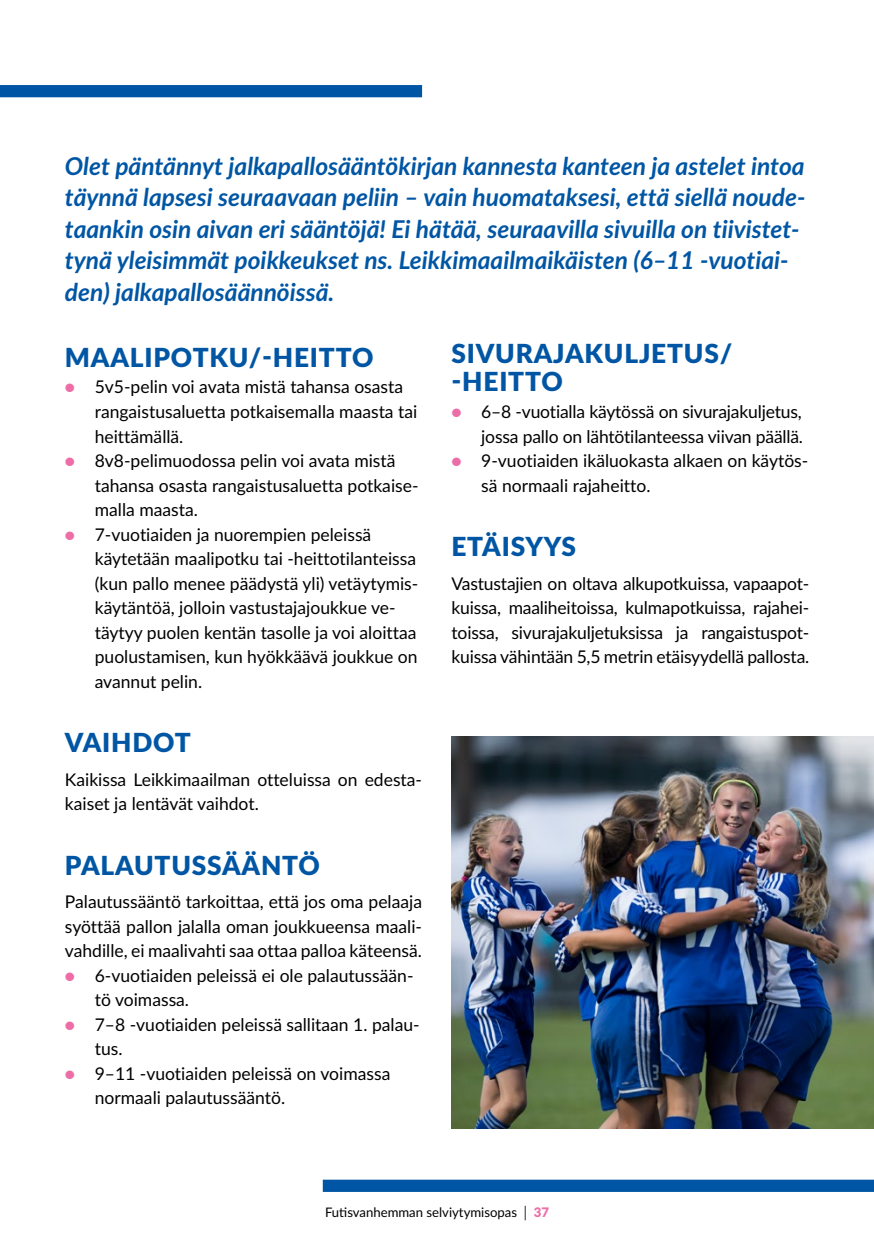
<style>
.page{position:relative;width:874px;height:1241px;background:#fff}
.page>*{position:absolute;margin:0;border:0;box-sizing:border-box;transform-origin:0 0}
.t1{font:900 26.25px/28px "Lato";letter-spacing:.03em;color:#0056a4}
.t2{font:italic 700 24.5px/31.5px "Lato";color:#0056a4}
.t3{font:17.5px/24.5px "Lato";color:#000}
.t4{font:13.12px "Lato";color:#000}
.s1{font-weight:900;color:#ed6ea7}
</style>
<div class="page">
<img style="left:451px;top:736px;width:422px;height:392px">
<div style="left:322px;top:1179px;width:551px;height:12px;background:#0056a4"></div>
<div style="left:0;top:85px;width:422px;height:12px;background:#0056a4"></div>
<p class="t2" style="left:65px;top:149px;width:741px">Olet päntännyt jalkapallosääntökirjan kannesta kanteen ja astelet intoa täynnä lapsesi seuraavaan peliin – vain huomataksesi, että siellä noude&shy;taankin osin aivan eri sääntöjä! Ei hätää, seuraavilla sivuilla on tiivistet&shy;tynä yleisimmät poikkeukset ns. Leikkimaailmaikäisten (6–11 -vuotiai&shy;den) jalkapallosäännöissä.</p>
<h1 class="t1" style="left:65px;top:342px;width:310px">MAALIPOTKU/-HEITTO</h1>
<p class="t3" style="left:95px;top:374px;width:324px;text-indent:-30px"><span class="s1">•</span> 5v5-pelin voi avata mistä tahansa osasta rangaistusaluetta potkaisemalla maasta tai heittämällä.</p>
<p class="t3" style="left:95px;top:447px;width:325px;text-indent:-30px"><span class="s1">•</span> 8v8-pelimuodossa pelin voi avata mistä tahansa osasta rangaistusaluetta potkaise&shy;malla maasta.</p>
<p class="t3" style="left:95px;top:521px;width:325px;text-indent:-30px"><span class="s1">•</span> 7-vuotiaiden ja nuorempien peleissä käytetään maalipotku tai -heittotilanteissa (kun pallo menee päädystä yli) vetäytymis&shy;käytäntöä, jolloin vastustajajoukkue ve&shy;täytyy puolen kentän tasolle ja voi aloittaa puolustamisen, kun hyökkäävä joukkue on avannut pelin.</p>
<h1 class="t1" style="left:65px;top:727px;width:127px">VAIHDOT</h1>
<p class="t3" style="left:65px;top:766px;width:358px">Kaikissa Leikkimaailman otteluissa on edesta&shy;kaiset ja lentävät vaihdot.</p>
<h1 class="t1" style="left:65px;top:850px;width:256px">PALAUTUSSÄÄNTÖ</h1>
<p class="t3" style="left:65px;top:888px;width:358px;text-align:justify">Palautussääntö tarkoittaa, että jos oma pelaaja syöttää pallon jalalla oman joukkueensa maali&shy;vahdille, ei maalivahti saa ottaa palloa käteensä.</p>
<p class="t3" style="left:95px;top:962px;width:320px;text-indent:-30px"><span class="s1">•</span> 6-vuotiaiden peleissä ei ole palautussään&shy;tö voimassa.</p>
<p class="t3" style="left:95px;top:1011px;width:326px;text-indent:-30px"><span class="s1">•</span> 7–8 -vuotiaiden peleissä sallitaan 1. palau&shy;tus.</p>
<p class="t3" style="left:95px;top:1060px;width:297px;text-indent:-30px"><span class="s1">•</span> 9–11 -vuotiaiden peleissä on voimassa normaali palautussääntö.</p>
<h1 class="t1" style="left:451px;top:338px;width:282px">SIVURAJAKULJETUS/ -HEITTO</h1>
<p class="t3" style="left:451px;top:398px;width:353px;text-align:right"><span class="s1">•</span> 6–8 -vuotialla käytössä on sivurajakuljetus, jossa pallo on lähtötilanteessa viivan päällä.</p>
<p class="t3" style="left:481px;top:447px;width:328px;text-indent:-30px"><span class="s1">•</span> 9-vuotiaiden ikäluokasta alkaen on käytös&shy;sä normaali rajaheitto.</p>
<h1 class="t1" style="left:451px;top:531px;width:126px">ETÄISYYS</h1>
<p class="t3" style="left:451px;top:570px;width:359px;text-align:justify">Vastustajien on oltava alkupotkuissa, vapaapot&shy;kuissa, maaliheitoissa, kulmapotkuissa, rajahei&shy;toissa, sivurajakuljetuksissa ja rangaistuspot&shy;kuissa vähintään 5,5 metrin etäisyydellä pallosta.</p>
<p class="t4" style="left:325px;top:1202px;width:225px">Futisvanhemman selviytymisopas │ <span class="s1">37</span></p>
</div>
